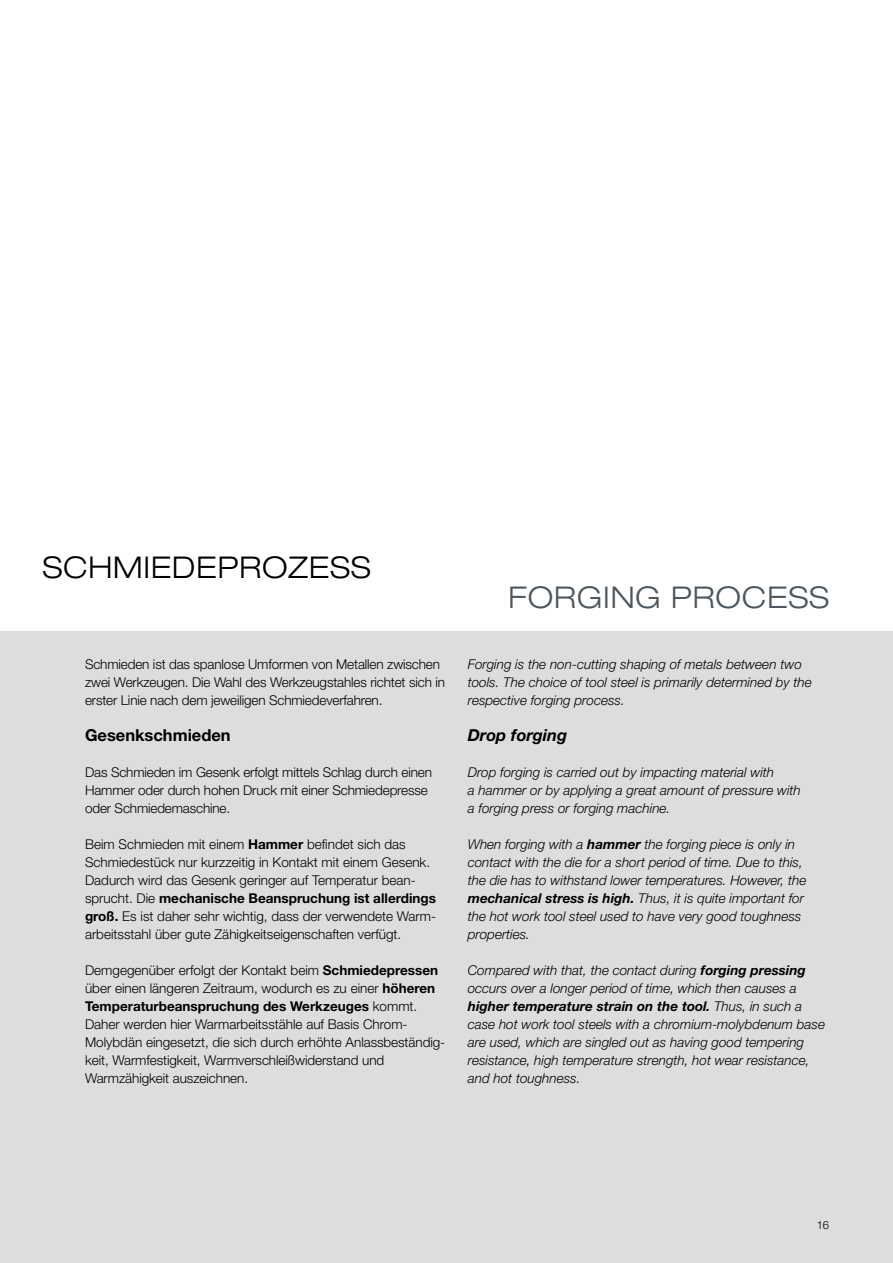
<style>
.page{position:relative;width:893px;height:1263px;background:#fff}
.page>*{position:absolute;margin:0;border:0;box-sizing:border-box;transform-origin:0 0}
.t1{font:300 expanded 30px "Helvetica Neue LT Std";letter-spacing:.025em;color:#000}
.t2{font:300 expanded 30px "Helvetica Neue LT Std";letter-spacing:.025em;color:#4c565c}
.t3{font:700 16.5px "Helvetica Neue LT Std";color:#000}
.t4{font:italic 700 16.5px "Helvetica Neue LT Std";color:#000}
.t5{font:300 13.5px/18px "Helvetica Neue LT Std";letter-spacing:-.005em;color:#000}
.t6{font:italic 300 13.5px/18px "Helvetica Neue LT Std";color:#000}
.t7{font:300 11.25px "Helvetica Neue LT Std";color:#000}
.s1{font-weight:700}
</style>
<div class="page">
<div style="left:0;top:631px;width:893px;height:632px;background:#dbddde"></div>
<h1 class="t1" style="left:43px;top:549px;width:330px">SCHMIEDEPROZESS</h1>
<p class="t5" style="left:85px;top:655px;width:361px">Schmieden ist das spanlose Umformen von Metallen zwischen zwei Werkzeugen. Die Wahl des Werkzeugstahles richtet sich in erster Linie nach dem jeweiligen Schmiedeverfahren.</p>
<p class="t3" style="left:85px;top:725px;width:147px">Gesenkschmieden</p>
<p class="t5" style="left:85px;top:763px;width:348px">Das Schmieden im Gesenk erfolgt mittels Schlag durch einen<br>Hammer oder durch hohen Druck mit einer Schmiedepresse oder Schmiedemaschine.</p>
<p class="t5" style="left:85px;top:835px;width:353px">Beim Schmieden mit einem <span class="s1">Hammer</span> befindet sich das Schmiedestück nur kurzzeitig in Kontakt mit einem Gesenk.<br>Dadurch wird das Gesenk geringer auf Temperatur bean&shy;sprucht. Die <span class="s1">mechanische Beanspruchung ist allerdings groß.</span> Es ist daher sehr wichtig, dass der verwendete Warm&shy;arbeitsstahl über gute Zähigkeitseigenschaften verfügt.</p>
<p class="t5" style="left:85px;top:961px;width:362px">Demgegenüber erfolgt der Kontakt beim <span class="s1">Schmiedepressen </span>über einen längeren Zeitraum, wodurch es zu einer <span class="s1">höheren Temperaturbeanspruchung des Werkzeuges</span> kommt.<br>Daher werden hier Warmarbeitsstähle auf Basis Chrom-Molybdän eingesetzt, die sich durch erhöhte Anlassbeständig&shy;keit, Warmfestigkeit, Warmverschleißwiderstand und Warmzähigkeit auszeichnen.</p>
<h1 class="t2" style="left:509px;top:579px;width:322px">FORGING PROCESS</h1>
<p class="t6" style="left:468px;top:655px;width:346px">Forging is the non-cutting shaping of metals between two tools. The choice of tool steel is primarily determined by the respective forging process.</p>
<p class="t4" style="left:468px;top:725px;width:101px">Drop forging</p>
<p class="t6" style="left:468px;top:763px;width:335px">Drop forging is carried out by impacting material with<br>a hammer or by applying a great amount of pressure with a forging press or forging machine.</p>
<p class="t6" style="left:468px;top:835px;width:340px">When forging with a <span class="s1">hammer</span> the forging piece is only in contact with the die for a short period of time. Due to this, the die has to withstand lower temperatures. However, the <span class="s1">mechanical stress is high.</span> Thus, it is quite important for the hot work tool steel used to have very good toughness properties.</p>
<p class="t6" style="left:468px;top:961px;width:359px">Compared with that, the contact during <span class="s1">forging pressing </span>occurs over a longer period of time, which then causes a <span class="s1">higher temperature strain on the tool.</span> Thus, in such a case hot work tool steels with a chromium-molybdenum base are used, which are singled out as having good tempering resistance, high temperature strength, hot wear resistance, and hot toughness.</p>
<p class="t7" style="left:817px;top:1217px;width:14px">16</p>
</div>
